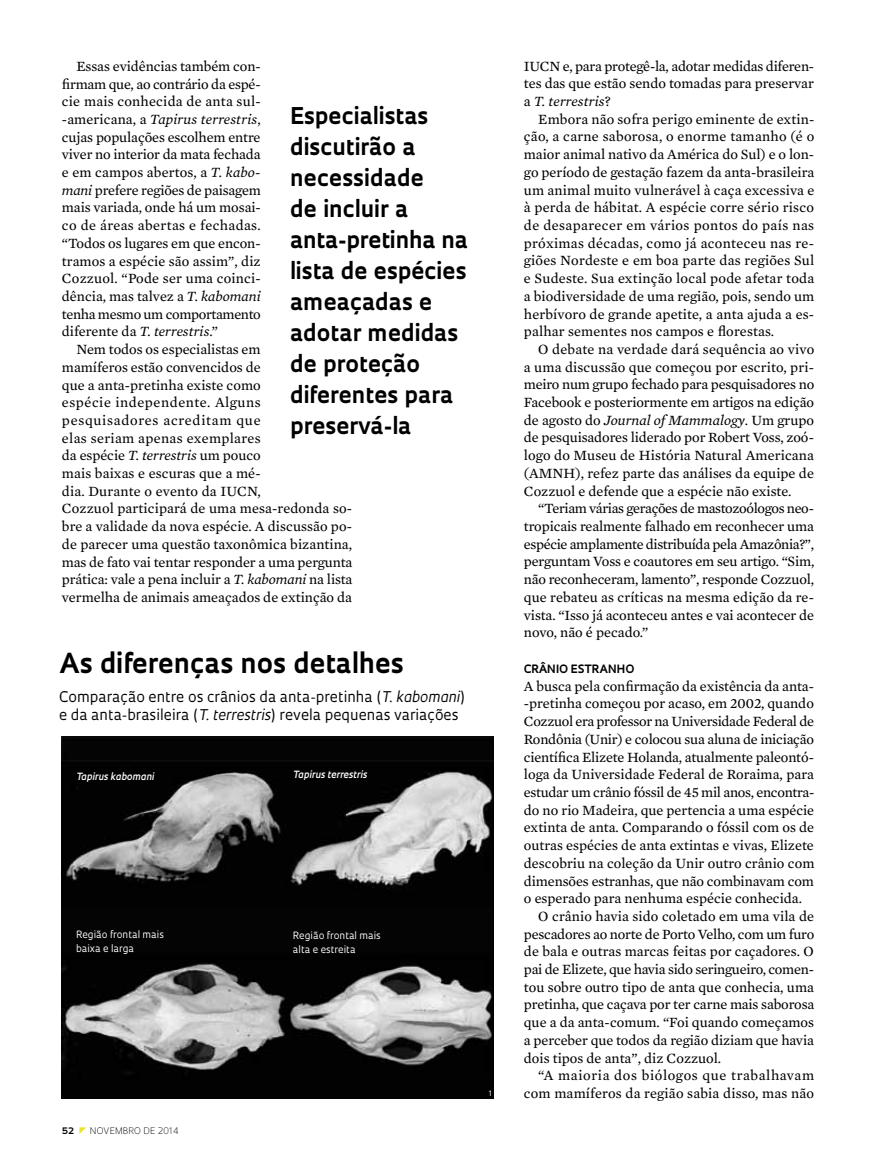
<style>
.page{position:relative;width:885px;height:1169px;background:#fff}
.page>*{position:absolute;margin:0;border:0;box-sizing:border-box;transform-origin:0 0}
.t1{font:700 26.85px "Oculum";color:#000}
.t2{font:700 22.5px/31px "Oculum";color:#000}
.t3{font:14.4px/17.7px "Mercury Text G2";color:#000;text-align:justify}
.t4{font:14.4px/18.3px "Oculum";color:#000}
.t5{font:14.4px "Mercury Text G2";letter-spacing:-.02em;color:#000}
.t6{font:14.4px "Mercury Text G2";letter-spacing:-.025em;color:#000}
.t7{font:14.4px "Mercury Text G2";letter-spacing:.045em;color:#000}
.t8{font:700 11.25px "Oculum";letter-spacing:.01em;color:#000}
.t9{font:9.75px/14.1px "Oculum";color:#fff}
.t10{font:italic 600 9.75px "Oculum";color:#fff}
.t11{font:300 8.7px "Oculum";letter-spacing:.015em;color:#000}
.t12{font:700 8.7px "Oculum";color:#000}
.t13{font:7.35px "Oculum";color:#fff}
.s1{font-style:italic}
</style>
<div class="page">
<img style="left:62px;top:736px;width:432px;height:362px">
<p class="t3" style="left:62px;top:56px;width:200px;text-indent:14px">Essas evidências também con&shy;firmam que, ao contrário da espé&shy;cie mais conhecida de anta sul--americana, a <span class="s1">Tapirus terrestris</span>, cujas populações escolhem entre viver no interior da mata fechada e em campos abertos, a <span class="s1">T. kabo&shy;mani</span> prefere regiões de paisagem mais variada, onde há um mosai&shy;co de áreas abertas e fechadas. “Todos os lugares em que encon&shy;tramos a espécie são assim”, diz Cozzuol. “Pode ser uma coinci&shy;dência, mas talvez a <span class="s1">T. kabomani </span>tenha mesmo um comportamento diferente da <span class="s1">T. terrestris</span>.”</p>
<p class="t3" style="left:62px;top:340px;width:292px;text-align:left;text-indent:14px">Nem todos os especialistas em<br>mamíferos estão convencidos de<br>que a anta-pretinha existe como<br>espécie independente. Alguns pesquisadores acreditam que<br>elas seriam apenas exemplares<br>da espécie <span class="s1">T. terrestris</span> um pouco<br>mais baixas e escuras que a mé-<br>dia. Durante o evento da IUCN,<br>Cozzuol participará de uma mesa-redonda so&shy;bre a validade da nova espécie. A discussão po&shy;de parecer uma questão taxonômica bizantina, mas de fato vai tentar responder a uma pergunta prática: vale a pena incluir a <span class="s1">T. kabomani</span> na lista vermelha de animais ameaçados de extinção da</p>
<h2 class="t2" style="left:290px;top:99px;width:179px">Especialistas discutirão a necessidade<br>de incluir a anta-pretinha na lista de espécies ameaçadas e adotar medidas de proteção diferentes para preservá-la</h2>
<h1 class="t1" style="left:59px;top:644px;width:346px">As diferenças nos detalhes</h1>
<p class="t4" style="left:59px;top:687px;width:407px">Comparação entre os crânios da anta-pretinha (<span class="s1">T. kabomani</span>) e da anta-brasileira (<span class="s1">T. terrestris</span>) revela pequenas variações</p>
<p class="t10" style="left:76px;top:769px;width:79px">Tapirus kabomani</p>
<p class="t10" style="left:293px;top:767px;width:76px">Tapirus terrestris</p>
<p class="t9" style="left:76px;top:927px;width:89px">Região frontal mais baixa e larga</p>
<p class="t12" style="left:62px;top:1124px;width:14px">52</p>
<p class="t11" style="left:90px;top:1124px;width:90px">NOVEMBRO DE 2014</p>
<p class="t9" style="left:293px;top:928px;width:89px">Região frontal mais alta e estreita</p>
<p class="t13" style="left:489px;top:1088px;width:5px">1</p>
<p class="t3" style="left:524px;top:56px;width:292px">IUCN e, para protegê-la, adotar medidas diferen&shy;tes das que estão sendo tomadas para preservar a <span class="s1">T. terrestris</span>?</p>
<p class="t3" style="left:524px;top:109px;width:292px;text-indent:14px">Embora não sofra perigo eminente de extin&shy;ção, a carne saborosa, o enorme tamanho (é o maior animal nativo da América do Sul) e o lon&shy;go período de gestação fazem da anta-brasileira um animal muito vulnerável à caça excessiva e à perda de hábitat. A espécie corre sério risco de desaparecer em vários pontos do país nas próximas décadas, como já aconteceu nas re&shy;giões Nordeste e em boa parte das regiões Sul e Sudeste. Sua extinção local pode afetar toda a biodiversidade de uma região, pois, sendo um herbívoro de grande apetite, a anta ajuda a es&shy;palhar sementes nos campos e florestas.</p>
<p class="t3" style="left:524px;top:339px;width:292px;text-indent:14px">O debate na verdade dará sequência ao vivo a uma discussão que começou por escrito, pri&shy;meiro num grupo fechado para pesquisadores no Facebook e posteriormente em artigos na edição de agosto do <span class="s1">Journal of Mammalogy</span>. Um grupo de pesquisadores liderado por Robert Voss, zoó&shy;logo do Museu de História Natural Americana (AMNH), refez parte das análises da equipe de Cozzuol e defende que a espécie não existe.</p>
<p class="t3" style="left:524px;top:499px;width:292px;text-indent:14px">“Teriam várias gerações de mastozoólogos neo&shy;tropicais realmente falhado em reconhecer uma espécie amplamente distribuída pela Amazônia?”, perguntam Voss e coautores em seu artigo. “Sim, não reconheceram, lamento”, responde Cozzuol, que rebateu as críticas na mesma edição da re&shy;vista. “Isso já aconteceu antes e vai acontecer de novo, não é pecado.”</p>
<p class="t8" style="left:524px;top:661px;width:112px">Crânio estranho</p>
<p class="t3" style="left:524px;top:676px;width:292px">A busca pela confirmação da existência da anta-</p>
<p class="t3" style="left:524px;top:694px;width:292px">-pretinha começou por acaso, em 2002, quando</p>
<p class="t6" style="left:524px;top:711px;width:292px">Cozzuol era professor na Universidade Federal de</p>
<p class="t3" style="left:524px;top:729px;width:292px">Rondônia (Unir) e colocou sua aluna de iniciação</p>
<p class="t3" style="left:524px;top:747px;width:292px">científica Elizete Holanda, atualmente paleontó-</p>
<p class="t3" style="left:524px;top:765px;width:292px">loga da Universidade Federal de Roraima, para</p>
<p class="t5" style="left:524px;top:781px;width:292px">estudar um crânio fóssil de 45 mil anos, encontra-</p>
<p class="t3" style="left:524px;top:800px;width:292px">do no rio Madeira, que pertencia a uma espécie</p>
<p class="t3" style="left:524px;top:818px;width:292px">extinta de anta. Comparando o fóssil com os de</p>
<p class="t3" style="left:524px;top:835px;width:291px">outras espécies de anta extintas e vivas, Elizete</p>
<p class="t3" style="left:524px;top:853px;width:292px">descobriu na coleção da Unir outro crânio com</p>
<p class="t3" style="left:524px;top:871px;width:292px">dimensões estranhas, que não combinavam com</p>
<p class="t3" style="left:524px;top:888px;width:280px">o esperado para nenhuma espécie conhecida.</p>
<p class="t3" style="left:538px;top:906px;width:277px">O crânio havia sido coletado em uma vila de</p>
<p class="t3" style="left:524px;top:924px;width:292px">pescadores ao norte de Porto Velho, com um furo</p>
<p class="t3" style="left:524px;top:942px;width:291px">de bala e outras marcas feitas por caçadores. O</p>
<p class="t5" style="left:524px;top:958px;width:292px">pai de Elizete, que havia sido seringueiro, comen-</p>
<p class="t3" style="left:524px;top:977px;width:292px">tou sobre outro tipo de anta que conhecia, uma</p>
<p class="t3" style="left:524px;top:995px;width:292px">pretinha, que caçava por ter carne mais saborosa</p>
<p class="t3" style="left:524px;top:1012px;width:292px">que a da anta-comum. “Foi quando começamos</p>
<p class="t3" style="left:524px;top:1030px;width:292px">a perceber que todos da região diziam que havia</p>
<p class="t3" style="left:524px;top:1048px;width:199px">dois tipos de anta”, diz Cozzuol.</p>
<p class="t7" style="left:538px;top:1065px;width:277px">“A maioria dos biólogos que trabalhavam</p>
<p class="t3" style="left:524px;top:1083px;width:292px">com mamíferos da região sabia disso, mas não</p>
</div>
